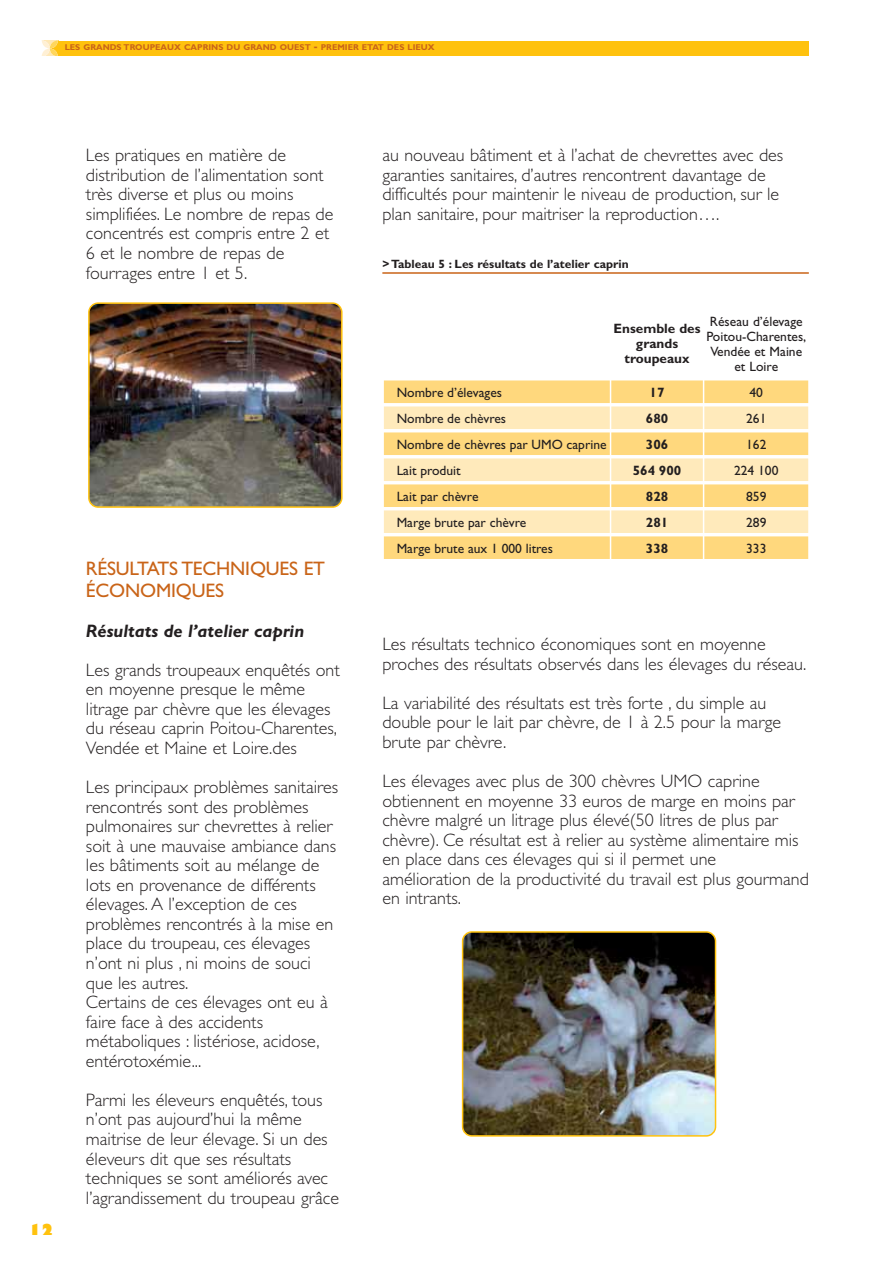
<style>
.page{position:relative;width:893px;height:1263px;background:#fff}
.page>*{position:absolute;margin:0;border:0;box-sizing:border-box;transform-origin:0 0}
.t1{font:19.5px/22.5px "Gill Sans Std";letter-spacing:-.01em;color:#c96418}
.t2{font:300 18px/19.5px "Gill Sans Std";color:#231f20}
.t3{font:italic 700 18px "Gill Sans Std";color:#231f20}
.t4{font:800 15px "Gill Sans Std";color:#ffc20e}
.t5{font:13.5px/15px "Gill Sans Std";color:#231f20;text-align:center}
.t6{font:700 13.5px/15px "Gill Sans Std";color:#231f20;text-align:center}
.t7{font:700 12px "Gill Sans Std";color:#231f20}
.t8{font:700 8.4px "Gill Sans Std";color:#c96419}
.s1{font-size:11.25px}
</style>
<div class="page">
<svg style="left:42px;top:41px;width:16px;height:15px"></svg>
<div style="left:58px;top:41px;width:751px;height:15px;background:#ffc20e"></div>
<img style="left:88px;top:302px;width:254px;height:206px">
<hr style="left:382px;top:272px;width:427px;height:2px;background:#c96418">
<div style="left:384px;top:380px;width:226px;height:23px;background:#ffd87d"></div>
<div style="left:611px;top:380px;width:92px;height:23px;background:#ffd87d"></div>
<div style="left:704px;top:380px;width:104px;height:23px;background:#ffd87d"></div>
<div style="left:384px;top:406px;width:226px;height:23px;background:#ffeabb"></div>
<div style="left:611px;top:406px;width:92px;height:23px;background:#ffeabb"></div>
<div style="left:704px;top:406px;width:104px;height:23px;background:#ffeabb"></div>
<div style="left:384px;top:432px;width:226px;height:23px;background:#ffd87d"></div>
<div style="left:611px;top:432px;width:92px;height:23px;background:#ffd87d"></div>
<div style="left:704px;top:432px;width:104px;height:23px;background:#ffd87d"></div>
<div style="left:384px;top:458px;width:226px;height:23px;background:#ffeabb"></div>
<div style="left:611px;top:458px;width:92px;height:23px;background:#ffeabb"></div>
<div style="left:704px;top:458px;width:104px;height:23px;background:#ffeabb"></div>
<div style="left:384px;top:484px;width:226px;height:23px;background:#ffd87d"></div>
<div style="left:611px;top:484px;width:92px;height:23px;background:#ffd87d"></div>
<div style="left:704px;top:484px;width:104px;height:23px;background:#ffd87d"></div>
<div style="left:384px;top:510px;width:226px;height:23px;background:#ffeabb"></div>
<div style="left:611px;top:510px;width:92px;height:23px;background:#ffeabb"></div>
<div style="left:704px;top:510px;width:104px;height:23px;background:#ffeabb"></div>
<div style="left:384px;top:536px;width:226px;height:23px;background:#ffd87d"></div>
<div style="left:611px;top:536px;width:92px;height:23px;background:#ffd87d"></div>
<div style="left:704px;top:536px;width:104px;height:23px;background:#ffd87d"></div>
<img style="left:462px;top:931px;width:254px;height:206px">
<p class="t8" style="left:65px;top:44px;width:372px">LES GRANDS TROUPEAUX CAPRINS DU GRAND OUEST <span class="s1">-</span> PREMIER ETAT DES LIEUX</p>
<p class="t2" style="left:86px;top:147px;width:249px">Les pratiques en matière de distribution de l’alimentation sont très diverse et plus ou moins simplifiées. Le nombre de repas de concentrés est compris entre 2 et<br>6 et le nombre de repas de fourrages entre 1 et 5.</p>
<p class="t4" style="left:28px;top:1225px;width:27px">12</p>
<p class="t1" style="left:86px;top:559px;width:241px">RÉSULTATS TECHNIQUES ET<br>ÉCONOMIQUES</p>
<p class="t3" style="left:86px;top:624px;width:220px">Résultats de l’atelier caprin</p>
<p class="t2" style="left:86px;top:662px;width:255px">Les grands troupeaux enquêtés ont en moyenne presque le même litrage par chèvre que les élevages du réseau caprin Poitou-Charentes,<br>Vendée et Maine et Loire.des</p>
<p class="t2" style="left:86px;top:779px;width:254px">Les principaux problèmes sanitaires rencontrés sont des problèmes pulmonaires sur chevrettes à relier soit à une mauvaise ambiance dans les bâtiments soit au mélange de lots en provenance de différents élevages. A l’exception de ces problèmes rencontrés à la mise en place du troupeau, ces élevages n’ont ni plus , ni moins de souci que les autres.<br>Certains de ces élevages ont eu à faire face à des accidents métaboliques : listériose, acidose, entérotoxémie...</p>
<p class="t2" style="left:86px;top:1092px;width:254px">Parmi les éleveurs enquêtés, tous n’ont pas aujourd’hui la même maitrise de leur élevage. Si un des éleveurs dit que ses résultats techniques se sont améliorés avec l’agrandissement du troupeau grâce</p>
<p class="t2" style="left:382px;top:147px;width:402px">au nouveau bâtiment et à l’achat de chevrettes avec des garanties sanitaires, d’autres rencontrent davantage de difficultés pour maintenir le niveau de production, sur le plan sanitaire, pour maitriser la reproduction….</p>
<p class="t7" style="left:382px;top:260px;width:248px">&gt; Tableau 5 : Les résultats de l’atelier caprin</p>
<p class="t6" style="left:614px;top:322px;width:88px">Ensemble des grands troupeaux</p>
<p class="t5" style="left:706px;top:315px;width:101px">Réseau d’élevage<br>Poitou-Charentes,<br>Vendée et Maine et Loire</p>
<p class="t5" style="left:397px;top:386px;width:107px">Nombre d’élevages</p>
<p class="t6" style="left:649px;top:386px;width:16px">17</p>
<p class="t5" style="left:749px;top:386px;width:15px">40</p>
<p class="t5" style="left:397px;top:412px;width:111px">Nombre de chèvres</p>
<p class="t6" style="left:646px;top:412px;width:24px">680</p>
<p class="t5" style="left:746px;top:412px;width:22px">261</p>
<p class="t5" style="left:397px;top:438px;width:211px">Nombre de chèvres par UMO caprine</p>
<p class="t6" style="left:646px;top:438px;width:24px">306</p>
<p class="t5" style="left:746px;top:438px;width:22px">162</p>
<p class="t5" style="left:397px;top:464px;width:66px">Lait produit</p>
<p class="t6" style="left:633px;top:464px;width:50px">564 900</p>
<p class="t5" style="left:734px;top:464px;width:46px">224 100</p>
<p class="t5" style="left:397px;top:490px;width:83px">Lait par chèvre</p>
<p class="t6" style="left:646px;top:490px;width:24px">828</p>
<p class="t5" style="left:746px;top:490px;width:22px">859</p>
<p class="t5" style="left:397px;top:516px;width:131px">Marge brute par chèvre</p>
<p class="t6" style="left:646px;top:516px;width:24px">281</p>
<p class="t5" style="left:746px;top:516px;width:22px">289</p>
<p class="t5" style="left:397px;top:542px;width:158px">Marge brute aux 1 000 litres</p>
<p class="t6" style="left:646px;top:542px;width:24px">338</p>
<p class="t5" style="left:746px;top:542px;width:22px">333</p>
<p class="t2" style="left:382px;top:636px;width:425px">Les résultats technico économiques sont en moyenne proches des résultats observés dans les élevages du réseau.</p>
<p class="t2" style="left:382px;top:695px;width:400px">La variabilité des résultats est très forte , du simple au double pour le lait par chèvre, de 1 à 2.5 pour la marge brute par chèvre.</p>
<p class="t2" style="left:382px;top:773px;width:428px">Les élevages avec plus de 300 chèvres UMO caprine obtiennent en moyenne 33 euros de marge en moins par chèvre malgré un litrage plus élevé(50 litres de plus par chèvre). Ce résultat est à relier au système alimentaire mis en place dans ces élevages qui si il permet une amélioration de la productivité du travail est plus gourmand en intrants.</p>
</div>
